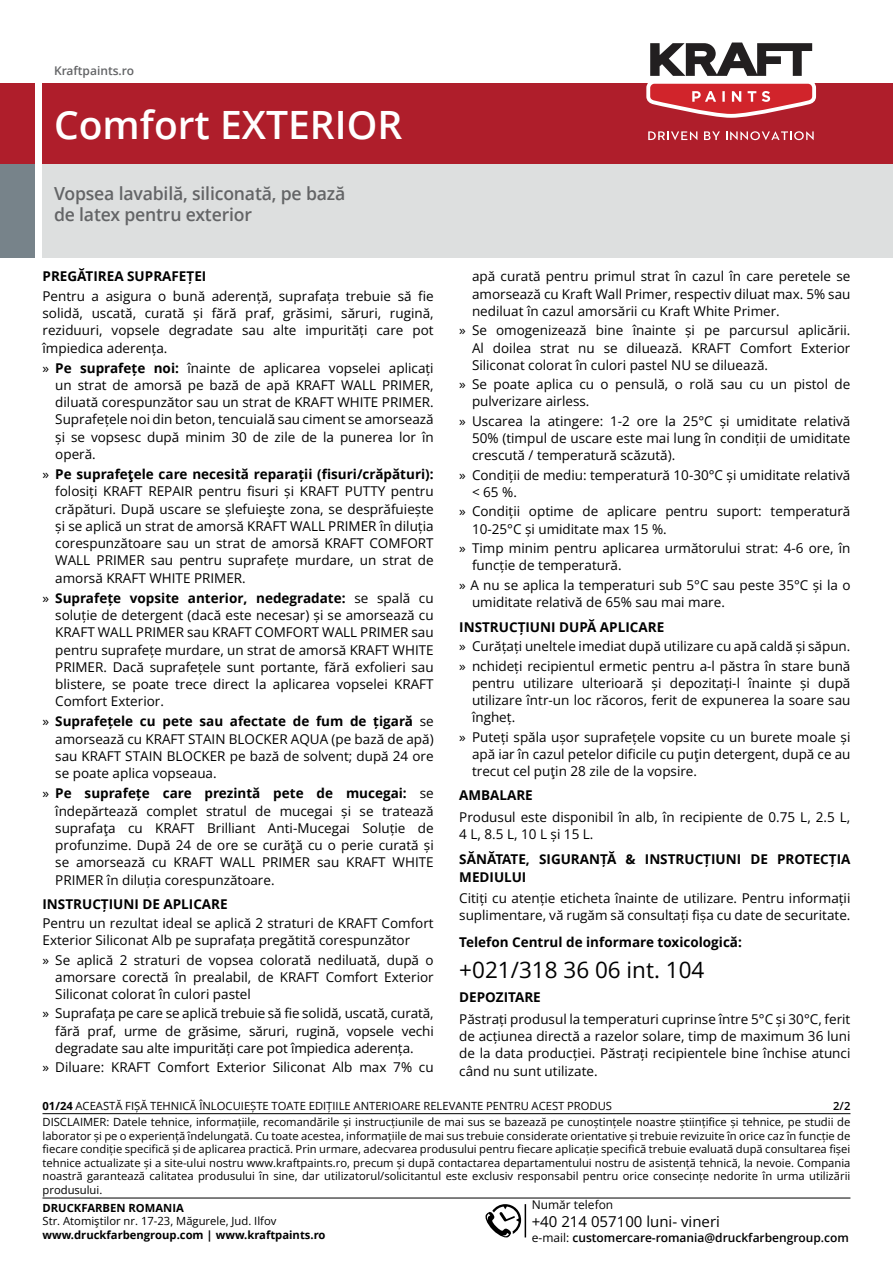
<style>
.page{position:relative;width:893px;height:1263px;background:#fff}
.page>*{position:absolute;margin:0;border:0;box-sizing:border-box;transform-origin:0 0}
.t1{font:600 39px "Open Sans";color:#fff}
.t2{font:22.5px "Open Sans";color:#000}
.t3{font:600 18px/21.6px "Open Sans";letter-spacing:-.01em;color:#636466}
.t4{font:15px "Open Sans";color:#000}
.t5{font:13.5px/17.2px "Open Sans";color:#000;text-align:justify}
.t6{font:700 13.5px/17.2px "Open Sans";color:#000}
.t7{font:600 12px "Open Sans";color:#000}
.t8{font:600 12px "Open Sans";color:#636466}
.t9{font:12px "Open Sans";color:#000}
.t10{font:11.25px/13.5px "Open Sans";color:#000;text-align:justify}
.t11{font:700 11.25px "Open Sans";color:#000}
.t12{font:600 11.25px "Open Sans";color:#000}
.s1{font-weight:700}
.s2{font-weight:400}
</style>
<div class="page">
<div style="left:43px;top:83px;width:850px;height:81px;background:#af1e2b"></div>
<div style="left:0;top:83px;width:34px;height:81px;background:#af1e2b"></div>
<div style="left:43px;top:164px;width:850px;height:94px;background:#dddfdf"></div>
<div style="left:0;top:164px;width:34px;height:94px;background:#77838a"></div>
<svg style="left:646px;top:43px;width:171px;height:75px"></svg>
<svg style="left:648px;top:131px;width:49px;height:9px"></svg>
<svg style="left:704px;top:131px;width:16px;height:9px"></svg>
<svg style="left:726px;top:131px;width:88px;height:9px"></svg>
<hr style="left:43px;top:1113px;width:807px;height:1px;background:#000">
<hr style="left:43px;top:1198px;width:807px;height:1px;background:#000">
<svg style="left:485px;top:1204px;width:36px;height:34px"></svg>
<hr style="left:525px;top:1204px;width:1px;height:33px;background:#000">
<p class="t8" style="left:54px;top:62px;width:82px">Kraftpaints.ro</p>
<h1 class="t1" style="left:54px;top:98px;width:350px">Comfort EXTERIOR</h1>
<h3 class="t3" style="left:54px;top:182px;width:293px">Vopsea lavabilă, siliconată, pe bază de latex pentru exterior</h3>
<p class="t6" style="left:43px;top:268px;width:165px">PREGĂTIREA SUPRAFEȚEI</p>
<p class="t5" style="left:43px;top:287px;width:393px">Pentru a asigura o bună aderență, suprafața trebuie să fie solidă, uscată, curată și fără praf, grăsimi, săruri, rugină, reziduuri, vopsele degradate sau alte impurități care pot împiedica aderența.</p>
<p class="t5" style="left:55px;top:359px;width:380px;text-indent:-13px">» <span class="s1">Pe suprafețe noi:</span> înainte de aplicarea vopselei aplicați un strat de amorsă pe bază de apă KRAFT WALL PRIMER, diluată corespunzător sau un strat de KRAFT WHITE PRIMER.<br>Suprafețele noi din beton, tencuială sau ciment se amorsează și se vopsesc după minim 30 de zile de la punerea lor în operă.</p>
<p class="t5" style="left:55px;top:465px;width:380px;text-indent:-13px">» <span class="s1">Pe suprafeţele care necesită reparații (fisuri/crăpături): </span>folosiți KRAFT REPAIR pentru fisuri și KRAFT PUTTY pentru crăpături. După uscare se șlefuieşte zona, se desprăfuiește și se aplică un strat de amorsă KRAFT WALL PRIMER în diluția corespunzătoare sau un strat de amorsă KRAFT COMFORT WALL PRIMER sau pentru suprafețe murdare, un strat de amorsă KRAFT WHITE PRIMER.</p>
<p class="t5" style="left:55px;top:589px;width:380px;text-indent:-13px">» <span class="s1">Suprafețe vopsite anterior, nedegradate:</span> se spală cu soluție de detergent (dacă este necesar) și se amorsează cu KRAFT WALL PRIMER sau KRAFT COMFORT WALL PRIMER sau pentru suprafețe murdare, un strat de amorsă KRAFT WHITE PRIMER. Dacă suprafețele sunt portante, fără exfolieri sau blistere, se poate trece direct la aplicarea vopselei KRAFT Comfort Exterior.</p>
<p class="t5" style="left:55px;top:712px;width:380px;text-indent:-13px">» <span class="s1">Suprafețele cu pete sau afectate de fum de țigară</span> se amorsează cu KRAFT STAIN BLOCKER AQUA (pe bază de apă) sau KRAFT STAIN BLOCKER pe bază de solvent; după 24 ore se poate aplica vopseaua.</p>
<p class="t5" style="left:55px;top:784px;width:380px;text-indent:-13px">» <span class="s1">Pe suprafețe care prezintă pete de mucegai:</span> se îndepărtează complet stratul de mucegai și se tratează suprafaţa cu KRAFT Brilliant Anti-Mucegai Soluție de profunzime. După 24 de ore se curăţă cu o perie curată și se amorsează cu KRAFT WALL PRIMER sau KRAFT WHITE PRIMER în diluția corespunzătoare.</p>
<p class="t6" style="left:43px;top:895px;width:187px">INSTRUCȚIUNI DE APLICARE</p>
<p class="t5" style="left:43px;top:914px;width:393px">Pentru un rezultat ideal se aplică 2 straturi de KRAFT Comfort<br>Exterior Siliconat Alb pe suprafața pregătită corespunzător</p>
<p class="t5" style="left:55px;top:951px;width:380px;text-indent:-13px">» Se aplică 2 straturi de vopsea colorată nediluată, după o amorsare corectă în prealabil, de KRAFT Comfort Exterior Siliconat colorat în culori pastel</p>
<p class="t5" style="left:55px;top:1004px;width:380px;text-indent:-13px">» Suprafața pe care se aplică trebuie să fie solidă, uscată, curată, fără praf, urme de grăsime, săruri, rugină, vopsele vechi degradate sau alte impurități care pot împiedica aderența.</p>
<p class="t5" style="left:43px;top:1058px;width:393px">» Diluare: KRAFT Comfort Exterior Siliconat Alb max 7% cu</p>
<p class="t5" style="left:472px;top:268px;width:380px">apă curată pentru primul strat în cazul în care peretele se amorsează cu Kraft Wall Primer, respectiv diluat max. 5% sau nediluat în cazul amorsării cu Kraft White Primer.</p>
<p class="t5" style="left:472px;top:321px;width:380px;text-indent:-13px">» Se omogenizează bine înainte și pe parcursul aplicării.<br>Al doilea strat nu se diluează. KRAFT Comfort Exterior Siliconat colorat în culori pastel NU se diluează.</p>
<p class="t5" style="left:472px;top:375px;width:380px;text-indent:-13px">» Se poate aplica cu o pensulă, o rolă sau cu un pistol de pulverizare airless.</p>
<p class="t5" style="left:472px;top:412px;width:380px;text-indent:-13px">» Uscarea la atingere: 1-2 ore la 25°C și umiditate relativă 50% (timpul de uscare este mai lung în condiții de umiditate crescută / temperatură scăzută).</p>
<p class="t5" style="left:472px;top:466px;width:380px;text-indent:-13px">» Condiții de mediu: temperatură 10-30°C și umiditate relativă &lt; 65 %.</p>
<p class="t5" style="left:472px;top:502px;width:380px;text-indent:-13px">» Condiții optime de aplicare pentru suport: temperatură<br>10-25°C și umiditate max 15 %.</p>
<p class="t5" style="left:472px;top:539px;width:380px;text-indent:-13px">» Timp minim pentru aplicarea următorului strat: 4-6 ore, în funcție de temperatură.</p>
<p class="t5" style="left:472px;top:576px;width:380px;text-indent:-13px">» A nu se aplica la temperaturi sub 5°C sau peste 35°C și la o umiditate relativă de 65% sau mai mare.</p>
<p class="t6" style="left:459px;top:618px;width:206px">INSTRUCȚIUNI DUPĂ APLICARE</p>
<p class="t5" style="left:459px;top:636px;width:393px;line-height:19.4px">» Curățați uneltele imediat după utilizare cu apă caldă și săpun. » nchideți recipientul ermetic pentru a-l păstra în stare bună</p>
<p class="t5" style="left:472px;top:674px;width:380px">pentru utilizare ulterioară și depozitați-l înainte și după utilizare într-un loc răcoros, ferit de expunerea la soare sau îngheț.</p>
<p class="t5" style="left:472px;top:728px;width:380px;text-indent:-13px">» Puteți spăla ușor suprafețele vopsite cu un burete moale și apă iar în cazul petelor dificile cu puţin detergent, după ce au trecut cel puţin 28 zile de la vopsire.</p>
<p class="t6" style="left:459px;top:787px;width:75px">AMBALARE</p>
<p class="t5" style="left:459px;top:808px;width:393px">Produsul este disponibil în alb, în recipiente de 0.75 L, 2.5 L,<br>4 L, 8.5 L, 10 L și 15 L.</p>
<p class="t6" style="left:459px;top:851px;width:393px">SĂNĂTATE, SIGURANȚĂ &amp; INSTRUCȚIUNI DE PROTECȚIA<br>MEDIULUI</p>
<p class="t5" style="left:459px;top:889px;width:393px">Citiți cu atenție eticheta înainte de utilizare. Pentru informații suplimentare, vă rugăm să consultați fișa cu date de securitate.</p>
<p class="t6" style="left:459px;top:933px;width:284px">Telefon Centrul de informare toxicologică:</p>
<h2 class="t2" style="left:459px;top:954px;width:247px">+021/318 36 06 int. 104</h2>
<p class="t6" style="left:459px;top:988px;width:83px">DEPOZITARE</p>
<p class="t5" style="left:459px;top:1010px;width:393px">Păstrați produsul la temperaturi cuprinse între 5°C și 30°C, ferit de acțiunea directă a razelor solare, timp de maximum 36 luni de la data producției. Păstrați recipientele bine închise atunci când nu sunt utilizate.</p>
<p class="t10" style="left:43px;top:1098px;width:571px"><span class="s1">01/24</span> ACEASTĂ FIȘĂ TEHNICĂ ÎNLOCUIEȘTE TOATE EDIȚIILE ANTERIOARE RELEVANTE PENTRU ACEST PRODUS</p>
<p class="t12" style="left:833px;top:1098px;width:19px">2/2</p>
<p class="t10" style="left:43px;top:1115px;width:809px">DISCLAIMER: Datele tehnice, informațiile, recomandările și instrucțiunile de mai sus se bazează pe cunoștințele noastre științifice și tehnice, pe studii de laborator și pe o experiență îndelungată. Cu toate acestea, informațiile de mai sus trebuie considerate orientative și trebuie revizuite în orice caz în funcție de fiecare condiție specifică și de aplicarea practică. Prin urmare, adecvarea produsului pentru fiecare aplicație specifică trebuie evaluată după consultarea fișei tehnice actualizate și a site-ului nostru www.kraftpaints.ro, precum și după contactarea departamentului nostru de asistență tehnică, la nevoie. Compania noastră garantează calitatea produsului în sine, dar utilizatorul/solicitantul este exclusiv responsabil pentru orice consecințe nedorite în urma utilizării produsului.</p>
<p class="t11" style="left:43px;top:1199px;width:143px">DRUCKFARBEN ROMANIA</p>
<p class="t10" style="left:43px;top:1214px;width:235px">Str. Atomiştilor nr. 17-23, Măgurele, Jud. Ilfov</p>
<p class="t11" style="left:43px;top:1226px;width:285px">www.druckfarbengroup.com | www.kraftpaints.ro</p>
<p class="t9" style="left:532px;top:1196px;width:83px">Număr telefon</p>
<p class="t4" style="left:532px;top:1211px;width:190px">+40 214 057100 luni- vineri</p>
<p class="t7" style="left:532px;top:1229px;width:319px"><span class="s2">e-mail:</span> customercare-romania@druckfarbengroup.com</p>
</div>
